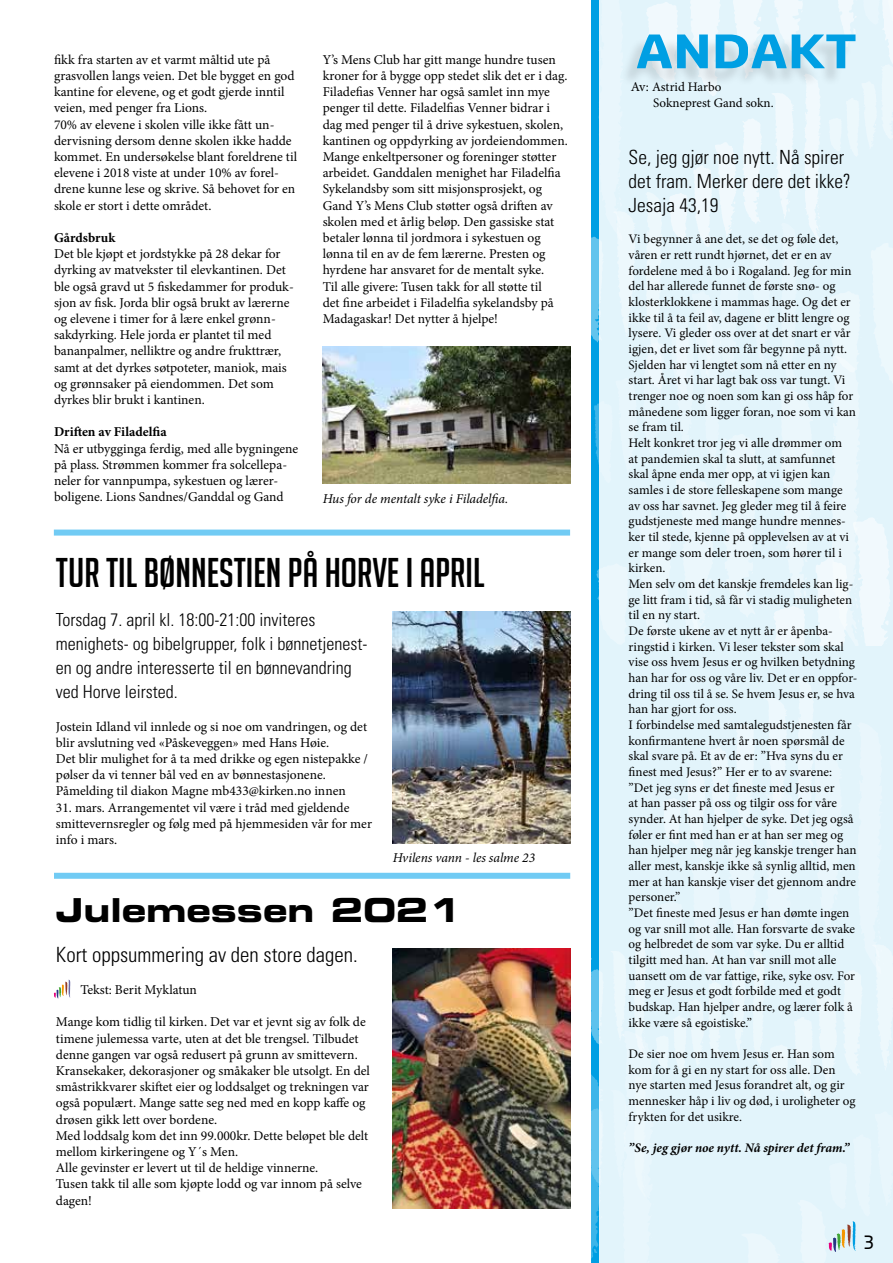
<style>
.page{position:relative;width:893px;height:1263px;background:#fff}
.page>*{position:absolute;margin:0;border:0;box-sizing:border-box;transform-origin:0 0}
.t1{font:700 45px "Sansa Std";color:#009fe3;scale:1.12 1}
.t2{font:40.5px "Big Noodle Titling";color:#000}
.t3{font:33px "Eurostile LT Std Bold Ex 2";color:#000}
.t4{font:300 condensed 21px "Univers";color:#000}
.t5{font:300 condensed 19.5px/24px "Univers";color:#000}
.t6{font:300 condensed 18px/24px "Univers";color:#000}
.t7{font:18px "Sansa Std";color:#000}
.t8{font:13.5px/16.2px "Minion Pro";color:#000}
.t9{font:italic 13.5px "Minion Pro";letter-spacing:-.005em;color:#000}
.t10{font:700 13.5px "Minion Pro";color:#000}
.t11{font:13.05px/15.6px "Minion Pro";color:#000}
.t12{font:italic 700 13.05px "Minion Pro";letter-spacing:-.005em;color:#000}
.s1{font-size:13.5px}
</style>
<div class="page">
<svg style="left:591px;top:0;width:302px;height:1263px;background:#dff2fa"></svg>
<img style="left:323px;top:346px;width:247px;height:138px">
<img style="left:393px;top:948px;width:177px;height:261px">
<svg style="left:54px;top:980px;width:16px;height:18px"></svg>
<div style="left:54px;top:873px;width:516px;height:6px;background:#71cbf4"></div>
<div style="left:54px;top:530px;width:516px;height:6px;background:#71cbf4"></div>
<img style="left:393px;top:612px;width:177px;height:231px">
<p class="t8" style="left:54px;top:51px;width:245px">fikk fra starten av et varmt måltid ute på grasvollen langs veien. Det ble bygget en god kantine for elevene, og et godt gjerde inntil veien, med penger fra Lions.<br>70% av elevene i skolen ville ikke fått un&shy;dervisning dersom denne skolen ikke hadde kommet. En undersøkelse blant foreldrene til elevene i 2018 viste at under 10% av forel&shy;drene kunne lese og skrive. Så behovet for en skole er stort i dette området.</p>
<p class="t10" style="left:54px;top:228px;width:63px">Gårdsbruk</p>
<p class="t8" style="left:54px;top:246px;width:241px">Det ble kjøpt et jordstykke på 28 dekar for dyrking av matvekster til elevkantinen. Det ble også gravd ut 5 fiskedammer for produk&shy;sjon av fisk. Jorda blir også brukt av lærerne og elevene i timer for å lære enkel grønn&shy;sakdyrking. Hele jorda er plantet til med bananpalmer, nelliktre og andre frukttrær, samt at det dyrkes søtpoteter, maniok, mais og grønnsaker på eiendommen. Det som dyrkes blir brukt i kantinen.</p>
<p class="t10" style="left:54px;top:423px;width:114px">Driften av Filadelfia</p>
<p class="t8" style="left:54px;top:440px;width:246px">Nå er utbygginga ferdig, med alle bygningene på plass. Strømmen kommer fra solcellepa&shy;neler for vannpumpa, sykestuen og lærer&shy;boligene. Lions Sandnes/Ganddal og Gand</p>
<p class="t8" style="left:323px;top:51px;width:247px">Y’s Mens Club har gitt mange hundre tusen kroner for å bygge opp stedet slik det er i dag.<br>Filadefias Venner har også samlet inn mye penger til dette. Filadelfias Venner bidrar i dag med penger til å drive sykestuen, skolen, kantinen og oppdyrking av jordeiendommen.<br>Mange enkeltpersoner og foreninger støtter arbeidet. Ganddalen menighet har Filadelfia Sykelandsby som sitt misjonsprosjekt, og Gand Y’s Mens Club støtter også driften av skolen med et årlig beløp. Den gassiske stat betaler lønna til jordmora i sykestuen og lønna til en av de fem lærerne. Presten og hyrdene har ansvaret for de mentalt syke.<br>Til alle givere: Tusen takk for all støtte til<br>det fine arbeidet i Filadelfia sykelandsby på Madagaskar! Det nytter å hjelpe!</p>
<p class="t9" style="left:323px;top:490px;width:187px">Hus for de mentalt syke i Filadelfia.</p>
<h2 class="t2" style="left:56px;top:550px;width:430px">TUR TIL BØNNESTIEN PÅ HORVE I APRIL</h2>
<h3 class="t6" style="left:56px;top:608px;width:313px">Torsdag 7. april kl. 18:00-21:00 inviteres menighets- og bibelgrupper, folk i bønnetjenest&shy;en og andre interesserte til en bønnevandring ved Horve leirsted.</h3>
<p class="t8" style="left:56px;top:718px;width:314px">Jostein Idland vil innlede og si noe om vandringen, og det blir avslutning ved «Påskeveggen» med Hans Høie.<br>Det blir mulighet for å ta med drikke og egen nistepakke / pølser da vi tenner bål ved en av bønnestasjonene.<br>Påmelding til diakon Magne mb433@kirken.no innen</p>
<p class="t8" style="left:56px;top:799px;width:318px">31. mars. Arrangementet vil være i tråd med gjeldende smittevernsregler og følg med på hjemmesiden vår for mer info i mars.</p>
<p class="t9" style="left:393px;top:849px;width:144px">Hvilens vann - les salme 23</p>
<h3 class="t3" style="left:56px;top:887px;width:407px">Julemessen 2021</h3>
<h3 class="t4" style="left:56px;top:941px;width:304px">Kort oppsummering av den store dagen.</h3>
<p class="t8" style="left:80px;top:981px;width:118px">Tekst: Berit Myklatun</p>
<p class="t8" style="left:56px;top:1014px;width:316px">Mange kom tidlig til kirken. Det var et jevnt sig av folk de timene julemessa varte, uten at det ble trengsel. Tilbudet denne gangen var også redusert på grunn av smittevern.<br>Kransekaker, dekorasjoner og småkaker ble utsolgt. En del småstrikkvarer skiftet eier og loddsalget og trekningen var også populært. Mange satte seg ned med en kopp kaffe og drøsen gikk lett over bordene.<br>Med loddsalg kom det inn 99.000kr. Dette beløpet ble delt mellom kirkeringene og Y´s Men.<br>Alle gevinster er levert ut til de heldige vinnerne.<br>Tusen takk til alle som kjøpte lodd og var innom på selve dagen!</p>
<h1 class="t1" style="left:635px;top:22px;width:199px">ANDAKT</h1>
<p class="t11" style="left:653px;top:79px;width:122px;line-height:16.2px;text-indent:-22px"><span class="s1">Av:</span> Astrid Harbo<br>Sokneprest Gand sokn.</p>
<h3 class="t5" style="left:629px;top:145px;width:224px">Se, jeg gjør noe nytt. Nå spirer det fram. Merker dere det ikke?<br>Jesaja 43,19</h3>
<p class="t11" style="left:629px;top:232px;width:230px">Vi begynner å ane det, se det og føle det, våren er rett rundt hjørnet, det er en av fordelene med å bo i Rogaland. Jeg for min del har allerede funnet de første snø- og klosterklokkene i mammas hage. Og det er ikke til å ta feil av, dagene er blitt lengre og lysere. Vi gleder oss over at det snart er vår igjen, det er livet som får begynne på nytt.<br>Sjelden har vi lengtet som nå etter en ny start. Året vi har lagt bak oss var tungt. Vi trenger noe og noen som kan gi oss håp for månedene som ligger foran, noe som vi kan se fram til.<br>Helt konkret tror jeg vi alle drømmer om<br>at pandemien skal ta slutt, at samfunnet skal åpne enda mer opp, at vi igjen kan samles i de store felleskapene som mange<br>av oss har savnet. Jeg gleder meg til å feire gudstjeneste med mange hundre mennes&shy;ker til stede, kjenne på opplevelsen av at vi er mange som deler troen, som hører til i kirken.<br>Men selv om det kanskje fremdeles kan lig&shy;ge litt fram i tid, så får vi stadig muligheten til en ny start.<br>De første ukene av et nytt år er åpenba&shy;ringstid i kirken. Vi leser tekster som skal vise oss hvem Jesus er og hvilken betydning han har for oss og våre liv. Det er en oppfor&shy;dring til oss til å se. Se hvem Jesus er, se hva han har gjort for oss.<br>I forbindelse med samtalegudstjenesten får konfirmantene hvert år noen spørsmål de skal svare på. Et av de er: ”Hva syns du er finest med Jesus?” Her er to av svarene: ”Det jeg syns er det fineste med Jesus er<br>at han passer på oss og tilgir oss for våre synder. At han hjelper de syke. Det jeg også føler er fint med han er at han ser meg og han hjelper meg når jeg kanskje trenger han aller mest, kanskje ikke så synlig alltid, men mer at han kanskje viser det gjennom andre personer.”<br>”Det fineste med Jesus er han dømte ingen og var snill mot alle. Han forsvarte de svake og helbredet de som var syke. Du er alltid tilgitt med han. At han var snill mot alle uansett om de var fattige, rike, syke osv. For meg er Jesus et godt forbilde med et godt budskap. Han hjelper andre, og lærer folk å ikke være så egoistiske.”</p>
<p class="t11" style="left:629px;top:1046px;width:229px">De sier noe om hvem Jesus er. Han som kom for å gi en ny start for oss alle. Den nye starten med Jesus forandret alt, og gir mennesker håp i liv og død, i uroligheter og frykten for det usikre.</p>
<p class="t12" style="left:629px;top:1138px;width:222px">”Se, jeg gjør noe nytt. Nå spirer det fram.”</p>
<h3 class="t7" style="left:862px;top:1226px;width:13px">3</h3>
<h3 class="t7" style="left:863px;top:1230px;width:13px">3</h3>
</div>
